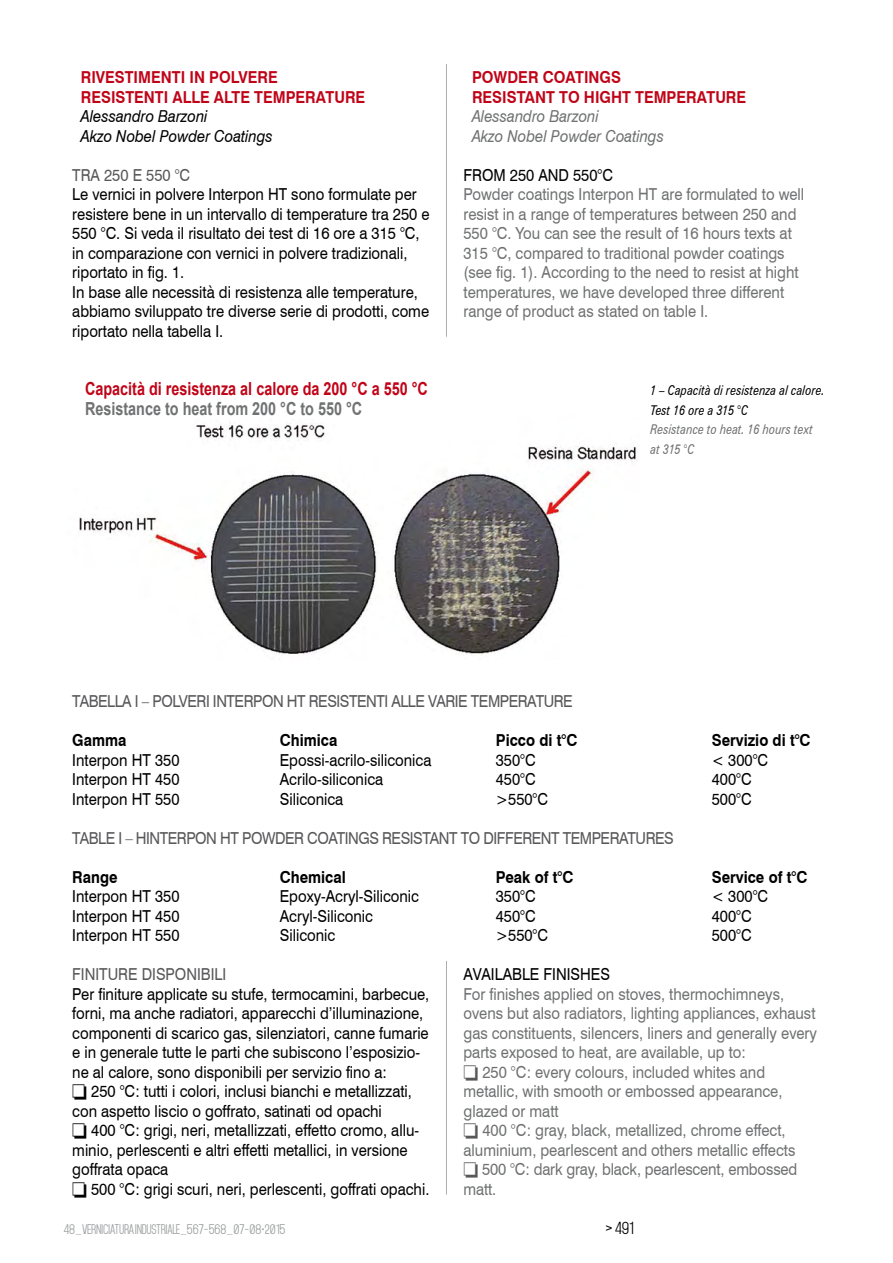
<style>
.page{position:relative;width:893px;height:1263px;background:#fff}
.page>*{position:absolute;margin:0;border:0;box-sizing:border-box;transform-origin:0 0}
.Cartolina{font:700 18px "Arial";color:#c00418;scale:.8 1}
.Cartolina-2{font:700 18px "Arial";color:#707172;scale:.8 1}
.Testo{font:16.5px/19.5px "Swiss 721 BT";color:#000;scale:.9 1}
.Testo-2{font:16.5px/19.5px "Swiss 721 BT";color:#707172;scale:.9 1}
.Testo-3{font:16.5px "Swiss 721 BT";letter-spacing:-.03em;color:#58585a;scale:.9 1}
.Testo-4{font:700 16.5px "Swiss 721 BT";color:#c00418;scale:.9 1}
.Testo-5{font:700 16.5px "Swiss 721 BT";color:#000;scale:.9 1}
.Testo-6{font:italic 16.5px "Swiss 721 BT";color:#000;scale:.9 1}
.Testo-7{font:italic 16.5px "Swiss 721 BT";color:#707172;scale:.9 1}
.Testo-8{font:16.5px "Swiss 721 BT";color:#58585a;scale:.9 1}
.Numero_Pagina_DX{font:15px "Mohave";color:#000}
.Cartolina-3{font:italic 13.5px/19.5px "Zurich BT";color:#000;scale:.8 1}
.Cartolina-4{font:italic 13.5px/19.5px "Zurich BT";color:#707172;scale:.8 1}
.t1{font:12px "Mohave";letter-spacing:-.03em;color:#9c9e9f}
.s1{color:#58585a}
</style>
<div class="page">
<hr style="left:446px;top:64px;width:1px;height:273px;background:#b5adaa">
<hr style="left:446px;top:961px;width:1px;height:234px;background:#b5adaa">
<img style="left:79px;top:423px;width:559px;height:232px">
<p class="Testo-4" style="left:81px;top:67px;width:220px">RIVESTIMENTI IN POLVERE</p>
<p class="Testo-4" style="left:81px;top:87px;width:318px">RESISTENTI ALLE ALTE TEMPERATURE</p>
<p class="Testo-6" style="left:81px;top:106px;width:143px">Alessandro Barzoni</p>
<p class="Testo-6" style="left:81px;top:126px;width:215px">Akzo Nobel Powder Coatings</p>
<p class="Testo-8" style="left:72px;top:165px;width:133px">TRA 250 E 550 °C</p>
<p class="Testo" style="left:72px;top:185px;width:398px">Le vernici in polvere Interpon HT sono formulate per resistere bene in un intervallo di temperature tra 250 e 550 °C. Si veda il risultato dei test di 16 ore a 315 °C, in comparazione con vernici in polvere tradizionali, riportato in fig. 1.</p>
<p class="Testo" style="left:72px;top:282px;width:398px">In base alle necessità di resistenza alle temperature, abbiamo sviluppato tre diverse serie di prodotti, come riportato nella tabella I.</p>
<p class="Cartolina" style="left:85px;top:377px;width:430px">Capacità di resistenza al calore da 200 °C a 550 °C</p>
<p class="Cartolina-2" style="left:85px;top:396px;width:348px">Resistance to heat from 200 °C to 550 °C</p>
<p class="Testo-4" style="left:472px;top:67px;width:167px">POWDER COATINGS</p>
<p class="Testo-4" style="left:472px;top:87px;width:306px">RESISTANT TO HIGHT TEMPERATURE</p>
<p class="Testo-7" style="left:472px;top:106px;width:143px">Alessandro Barzoni</p>
<p class="Testo-7" style="left:472px;top:126px;width:215px">Akzo Nobel Powder Coatings</p>
<p class="Testo" style="left:463px;top:165px;width:168px">FROM 250 AND 550°C</p>
<p class="Testo-2" style="left:463px;top:185px;width:380px">Powder coatings Interpon HT are formulated to well resist in a range of temperatures between 250 and 550 °C. You can see the result of 16 hours texts at 315 °C, compared to traditional powder coatings (see fig. 1). According to the need to resist at hight temperatures, we have developed three different range of product as stated on table I.</p>
<p class="Cartolina-3" style="left:651px;top:380px;width:219px">1 – Capacità di resistenza al calore.<br>Test 16 ore a 315 °C</p>
<p class="Cartolina-4" style="left:651px;top:419px;width:205px">Resistance to heat. 16 hours text at 315 °C</p>
<p class="Testo-3" style="left:72px;top:691px;width:558px">TABELLA I – POLVERI INTERPON HT RESISTENTI ALLE VARIE TEMPERATURE</p>
<p class="Testo-5" style="left:72px;top:730px;width:62px">Gamma</p>
<p class="Testo-5" style="left:280px;top:730px;width:66px">Chimica</p>
<p class="Testo-5" style="left:496px;top:730px;width:92px">Picco di t°C</p>
<p class="Testo-5" style="left:712px;top:730px;width:111px">Servizio di t°C</p>
<p class="Testo" style="left:72px;top:750px;width:121px">Interpon HT 350</p>
<p class="Testo" style="left:280px;top:750px;width:170px">Epossi-acrilo-siliconica</p>
<p class="Testo" style="left:496px;top:750px;width:46px">350°C</p>
<p class="Testo" style="left:712px;top:750px;width:64px">&lt; 300°C</p>
<p class="Testo" style="left:72px;top:770px;width:121px">Interpon HT 450</p>
<p class="Testo" style="left:280px;top:770px;width:116px">Acrilo-siliconica</p>
<p class="Testo" style="left:496px;top:770px;width:46px">450°C</p>
<p class="Testo" style="left:712px;top:770px;width:46px">400°C</p>
<p class="Testo" style="left:72px;top:789px;width:121px">Interpon HT 550</p>
<p class="Testo" style="left:280px;top:789px;width:72px">Siliconica</p>
<p class="Testo" style="left:496px;top:789px;width:60px">&gt;550°C</p>
<p class="Testo" style="left:712px;top:789px;width:46px">500°C</p>
<p class="Testo-3" style="left:72px;top:828px;width:670px">TABLE I – HINTERPON HT POWDER COATINGS RESISTANT TO DIFFERENT TEMPERATURES</p>
<p class="Testo-5" style="left:72px;top:867px;width:52px">Range</p>
<p class="Testo-5" style="left:280px;top:867px;width:75px">Chemical</p>
<p class="Testo-5" style="left:496px;top:867px;width:88px">Peak of t°C</p>
<p class="Testo-5" style="left:712px;top:867px;width:108px">Service of t°C</p>
<p class="Testo" style="left:72px;top:887px;width:121px">Interpon HT 350</p>
<p class="Testo" style="left:280px;top:887px;width:156px">Epoxy-Acryl-Siliconic</p>
<p class="Testo" style="left:496px;top:887px;width:46px">350°C</p>
<p class="Testo" style="left:712px;top:887px;width:64px">&lt; 300°C</p>
<p class="Testo" style="left:72px;top:906px;width:121px">Interpon HT 450</p>
<p class="Testo" style="left:280px;top:906px;width:105px">Acryl-Siliconic</p>
<p class="Testo" style="left:496px;top:906px;width:46px">450°C</p>
<p class="Testo" style="left:712px;top:906px;width:46px">400°C</p>
<p class="Testo" style="left:72px;top:926px;width:121px">Interpon HT 550</p>
<p class="Testo" style="left:280px;top:926px;width:63px">Siliconic</p>
<p class="Testo" style="left:496px;top:926px;width:60px">&gt;550°C</p>
<p class="Testo" style="left:712px;top:926px;width:46px">500°C</p>
<p class="Testo-8" style="left:72px;top:964px;width:173px">FINITURE DISPONIBILI</p>
<p class="Testo" style="left:72px;top:984px;width:398px">Per finiture applicate su stufe, termocamini, barbecue, forni, ma anche radiatori, apparecchi d’illuminazione, componenti di scarico gas, silenziatori, canne fumarie e in generale tutte le parti che subiscono l’esposizio&shy;ne al calore, sono disponibili per servizio fino a:</p>
<p class="Testo" style="left:72px;top:1082px;width:379px">□ 250 °C: tutti i colori, inclusi bianchi e metallizzati, con aspetto liscio o goffrato, satinati od opachi</p>
<p class="Testo" style="left:72px;top:1121px;width:387px">□ 400 °C: grigi, neri, metallizzati, effetto cromo, allu&shy;minio, perlescenti e altri effetti metallici, in versione goffrata opaca</p>
<p class="Testo" style="left:72px;top:1179px;width:398px">□ 500 °C: grigi scuri, neri, perlescenti, goffrati opachi.</p>
<p class="Testo" style="left:463px;top:965px;width:164px">AVAILABLE FINISHES</p>
<p class="Testo-2" style="left:463px;top:984px;width:394px">For finishes applied on stoves, thermochimneys, ovens but also radiators, lighting appliances, exhaust gas constituents, silencers, liners and generally every parts exposed to heat, are available, up to:</p>
<p class="Testo-2" style="left:463px;top:1062px;width:356px"><span class="s1">□</span> 250 °C: every colours, included whites and metallic, with smooth or embossed appearance, glazed or matt</p>
<p class="Testo-2" style="left:463px;top:1121px;width:370px"><span class="s1">□</span> 400 °C: gray, black, metallized, chrome effect, aluminium, pearlescent and others metallic effects</p>
<p class="Testo-2" style="left:463px;top:1160px;width:372px"><span class="s1">□</span> 500 °C: dark gray, black, pearlescent, embossed matt.</p>
<p class="t1" style="left:64px;top:1221px;width:223px">48_VERNICIATURA INDUSTRIALE_567-568_07-08•2015</p>
<p class="Numero_Pagina_DX" style="left:606px;top:1219px;width:29px">&gt; 491</p>
</div>
